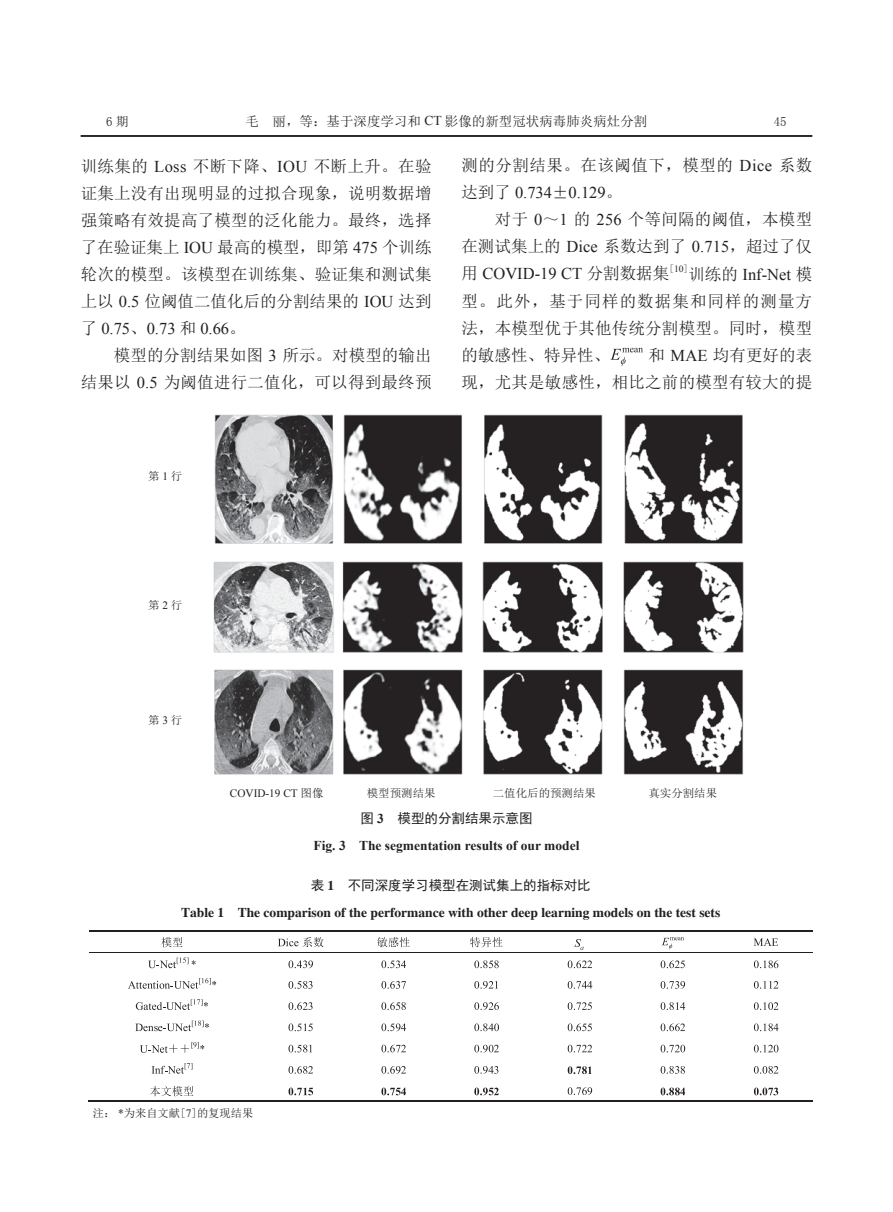
<style>
.page{position:relative;width:893px;height:1212px;background:#fff}
.page>*{position:absolute;margin:0;border:0;box-sizing:border-box;transform-origin:0 0}
.t1{font:16.5px/27px "N Sim Sun";letter-spacing:.015em;color:#231f20;text-align:justify}
.t2{font:16.5px "Times New Roman";color:#231f20}
.t3{font:700 13.5px/26.7px "Times";color:#231f20;text-align:center}
.t4{font:700 13.5px/27px "Times New Roman";color:#231f20;text-align:center}
.t5{font:13.5px "N Sim Sun";color:#231f20}
.t6{font:12.75px "Sim Sun";color:#231f20}
.t7{font:11.25px "N Sim Sun";color:#231f20}
.t8{font:11.25px "Times New Roman";color:#231f20}
.t9{font:9.6px "N Sim Sun";color:#231f20}
.s1{font-family:"Times New Roman"}
.s2{font-family:"N Sim Sun"}
.s3{font-family:"Sim Sun"}
.s4{font-family:"Sim Hei";font-weight:400}
</style>
<div class="page">
<hr style="left:81px;top:136px;width:731px;height:1px;background:#231f20">
<svg style="left:610px;top:348px;width:33px;height:18px"></svg>
<img style="left:213px;top:414px;width:531px;height:361px">
<svg style="left:161px;top:937px;width:22px;height:10px"></svg>
<svg style="left:278px;top:937px;width:46px;height:10px"></svg>
<svg style="left:377px;top:937px;width:33px;height:10px"></svg>
<svg style="left:470px;top:937px;width:33px;height:10px"></svg>
<svg style="left:574px;top:939px;width:10px;height:11px"></svg>
<svg style="left:662px;top:937px;width:22px;height:12px"></svg>
<svg style="left:754px;top:938px;width:24px;height:8px"></svg>
<hr style="left:90px;top:930px;width:164px;height:2px;background:#231f20">
<hr style="left:256px;top:930px;width:91px;height:2px;background:#231f20">
<hr style="left:349px;top:930px;width:91px;height:2px;background:#231f20">
<hr style="left:442px;top:930px;width:91px;height:2px;background:#231f20">
<hr style="left:535px;top:930px;width:91px;height:2px;background:#231f20">
<hr style="left:628px;top:930px;width:92px;height:2px;background:#231f20">
<hr style="left:721px;top:930px;width:92px;height:2px;background:#231f20">
<svg style="left:148px;top:957px;width:48px;height:11px"></svg>
<svg style="left:289px;top:960px;width:24px;height:8px"></svg>
<svg style="left:381px;top:960px;width:25px;height:8px"></svg>
<svg style="left:474px;top:960px;width:25px;height:8px"></svg>
<svg style="left:568px;top:960px;width:24px;height:8px"></svg>
<svg style="left:661px;top:960px;width:24px;height:8px"></svg>
<svg style="left:754px;top:960px;width:24px;height:8px"></svg>
<hr style="left:90px;top:952px;width:164px;height:1px;background:#231f20">
<hr style="left:255px;top:952px;width:92px;height:1px;background:#231f20">
<hr style="left:348px;top:952px;width:92px;height:1px;background:#231f20">
<hr style="left:441px;top:952px;width:92px;height:1px;background:#231f20">
<hr style="left:534px;top:952px;width:92px;height:1px;background:#231f20">
<hr style="left:627px;top:952px;width:93px;height:1px;background:#231f20">
<hr style="left:720px;top:952px;width:93px;height:1px;background:#231f20">
<svg style="left:128px;top:978px;width:88px;height:11px"></svg>
<svg style="left:289px;top:981px;width:24px;height:8px"></svg>
<svg style="left:381px;top:981px;width:25px;height:8px"></svg>
<svg style="left:474px;top:981px;width:24px;height:8px"></svg>
<svg style="left:568px;top:981px;width:24px;height:8px"></svg>
<svg style="left:661px;top:981px;width:24px;height:8px"></svg>
<svg style="left:754px;top:981px;width:24px;height:8px"></svg>
<svg style="left:136px;top:999px;width:72px;height:11px"></svg>
<svg style="left:289px;top:1002px;width:24px;height:8px"></svg>
<svg style="left:381px;top:1002px;width:25px;height:8px"></svg>
<svg style="left:474px;top:1002px;width:25px;height:8px"></svg>
<svg style="left:568px;top:1002px;width:24px;height:8px"></svg>
<svg style="left:661px;top:1002px;width:24px;height:8px"></svg>
<svg style="left:754px;top:1002px;width:24px;height:8px"></svg>
<svg style="left:135px;top:1020px;width:74px;height:11px"></svg>
<svg style="left:289px;top:1023px;width:24px;height:8px"></svg>
<svg style="left:381px;top:1023px;width:25px;height:8px"></svg>
<svg style="left:474px;top:1023px;width:25px;height:8px"></svg>
<svg style="left:568px;top:1023px;width:24px;height:8px"></svg>
<svg style="left:661px;top:1023px;width:24px;height:8px"></svg>
<svg style="left:754px;top:1023px;width:24px;height:8px"></svg>
<svg style="left:140px;top:1042px;width:64px;height:11px"></svg>
<svg style="left:289px;top:1045px;width:23px;height:7px"></svg>
<svg style="left:381px;top:1045px;width:25px;height:7px"></svg>
<svg style="left:474px;top:1045px;width:25px;height:7px"></svg>
<svg style="left:568px;top:1045px;width:24px;height:7px"></svg>
<svg style="left:661px;top:1045px;width:24px;height:7px"></svg>
<svg style="left:754px;top:1045px;width:24px;height:7px"></svg>
<svg style="left:152px;top:1063px;width:40px;height:11px"></svg>
<svg style="left:289px;top:1066px;width:24px;height:8px"></svg>
<svg style="left:381px;top:1066px;width:25px;height:8px"></svg>
<svg style="left:474px;top:1066px;width:24px;height:8px"></svg>
<svg style="left:568px;top:1066px;width:24px;height:8px"></svg>
<svg style="left:661px;top:1066px;width:24px;height:8px"></svg>
<svg style="left:754px;top:1066px;width:24px;height:8px"></svg>
<svg style="left:150px;top:1086px;width:43px;height:10px"></svg>
<svg style="left:289px;top:1087px;width:24px;height:8px"></svg>
<svg style="left:381px;top:1087px;width:25px;height:8px"></svg>
<svg style="left:474px;top:1087px;width:25px;height:8px"></svg>
<svg style="left:568px;top:1087px;width:24px;height:8px"></svg>
<svg style="left:661px;top:1087px;width:24px;height:8px"></svg>
<svg style="left:754px;top:1087px;width:24px;height:8px"></svg>
<hr style="left:89px;top:1100px;width:165px;height:2px;background:#231f20">
<hr style="left:255px;top:1100px;width:92px;height:2px;background:#231f20">
<hr style="left:348px;top:1100px;width:92px;height:2px;background:#231f20">
<hr style="left:441px;top:1100px;width:92px;height:2px;background:#231f20">
<hr style="left:534px;top:1100px;width:92px;height:2px;background:#231f20">
<hr style="left:627px;top:1100px;width:93px;height:2px;background:#231f20">
<hr style="left:720px;top:1100px;width:93px;height:2px;background:#231f20">
<p class="t6" style="left:106px;top:115px;width:24px">6期</p>
<p class="t5" style="left:246px;top:114px;width:403px">毛 丽，等：基于深度学习和 <span class="s1">CT</span> 影像的新型冠状病毒肺炎病灶分割</p>
<p class="t6" style="left:774px;top:115px;width:14px">45</p>
<p class="t1" style="left:81px;top:152px;width:352px">训练集的 <span class="s1">Loss</span> 不断下降、<span class="s1">IOU</span> 不断上升。在验</p>
<p class="t1" style="left:81px;top:179px;width:352px">证集上没有出现明显的过拟合现象，说明数据增</p>
<p class="t1" style="left:81px;top:206px;width:352px">强策略有效提高了模型的泛化能力。最终，选择</p>
<p class="t1" style="left:81px;top:233px;width:352px">了在验证集上 <span class="s1">IOU</span> 最高的模型，即第 <span class="s1">475</span> 个训练</p>
<p class="t1" style="left:81px;top:260px;width:352px">轮次的模型。该模型在训练集、验证集和测试集</p>
<p class="t1" style="left:81px;top:287px;width:352px">上以 <span class="s1">0.5</span> 位阈值二值化后的分割结果的 <span class="s1">IOU</span> 达到</p>
<p class="t2" style="left:81px;top:317px;width:166px"><span class="s2">了</span> 0.75<span class="s2">、</span>0.73 <span class="s2">和</span> 0.66<span class="s2">。</span></p>
<p class="t1" style="left:114px;top:341px;width:319px">模型的分割结果如图 <span class="s1">3</span> 所示。对模型的输出</p>
<p class="t1" style="left:81px;top:368px;width:352px">结果以 <span class="s1">0.5</span> 为阈值进行二值化，可以得到最终预</p>
<p class="t1" style="left:461px;top:152px;width:352px">测的分割结果。在该阈值下，模型的 <span class="s1">Dice</span> 系数</p>
<p class="t2" style="left:461px;top:182px;width:162px"><span class="s2">达到了</span> 0.734<span class="s2">±</span>0.129<span class="s2">。</span></p>
<p class="t1" style="left:495px;top:206px;width:319px">对于 <span class="s1">0</span><span class="s3">～</span><span class="s1">1</span> 的 <span class="s1">256</span> 个等间隔的阈值，本模型</p>
<p class="t1" style="left:461px;top:233px;width:352px">在测试集上的 <span class="s1">Dice</span> 系数达到了 <span class="s1">0.715</span>，超过了仅</p>
<p class="t2" style="left:461px;top:263px;width:209px"><span class="s2">用</span> COVID-19 CT <span class="s2">分割数据集</span></p>
<p class="t9" style="left:669px;top:263px;width:21px">[<span class="s1">10</span>]</p>
<p class="t1" style="left:461px;top:260px;width:352px;text-indent:227px">训练的 <span class="s1">Inf-Net</span> 模型。此外，基于同样的数据集和同样的测量方法，本模型优于其他传统分割模型。同时，模型的敏感性、特异性、</p>
<p class="t1" style="left:461px;top:341px;width:352px;text-align:right">和 <span class="s1">MAE</span> 均有更好的表<br>现，尤其是敏感性，相比之前的模型有较大的提</p>
<p class="t7" style="left:148px;top:471px;width:36px">第 <span class="s1">1</span> 行</p>
<p class="t7" style="left:148px;top:599px;width:36px">第 <span class="s1">2</span> 行</p>
<p class="t7" style="left:148px;top:714px;width:36px">第 <span class="s1">3</span> 行</p>
<p class="t8" style="left:230px;top:786px;width:95px">COVID-19 CT <span class="s2">图像</span></p>
<p class="t7" style="left:367px;top:787px;width:70px">模型预测结果</p>
<p class="t7" style="left:493px;top:787px;width:105px">二值化后的预测结果</p>
<p class="t7" style="left:648px;top:787px;width:70px">真实分割结果</p>
<p class="t4" style="left:314px;top:804px;width:267px"><span class="s4">图</span> 3 <span class="s4">模型的分割结果示意图<br></span>Fig. 3 The segmentation results of our model</p>
<p class="t3" style="left:181px;top:872px;width:541px"><span class="s4">表</span> 1 <span class="s4">不同深度学习模型在测试集上的指标对比<br></span>Table 1 The comparison of the performance with other deep learning models on the test sets</p>
<p class="t7" style="left:93px;top:1107px;width:162px">注： <span class="s1">*</span>为来自文献[<span class="s1">7</span>]的复现结果</p>
</div>
